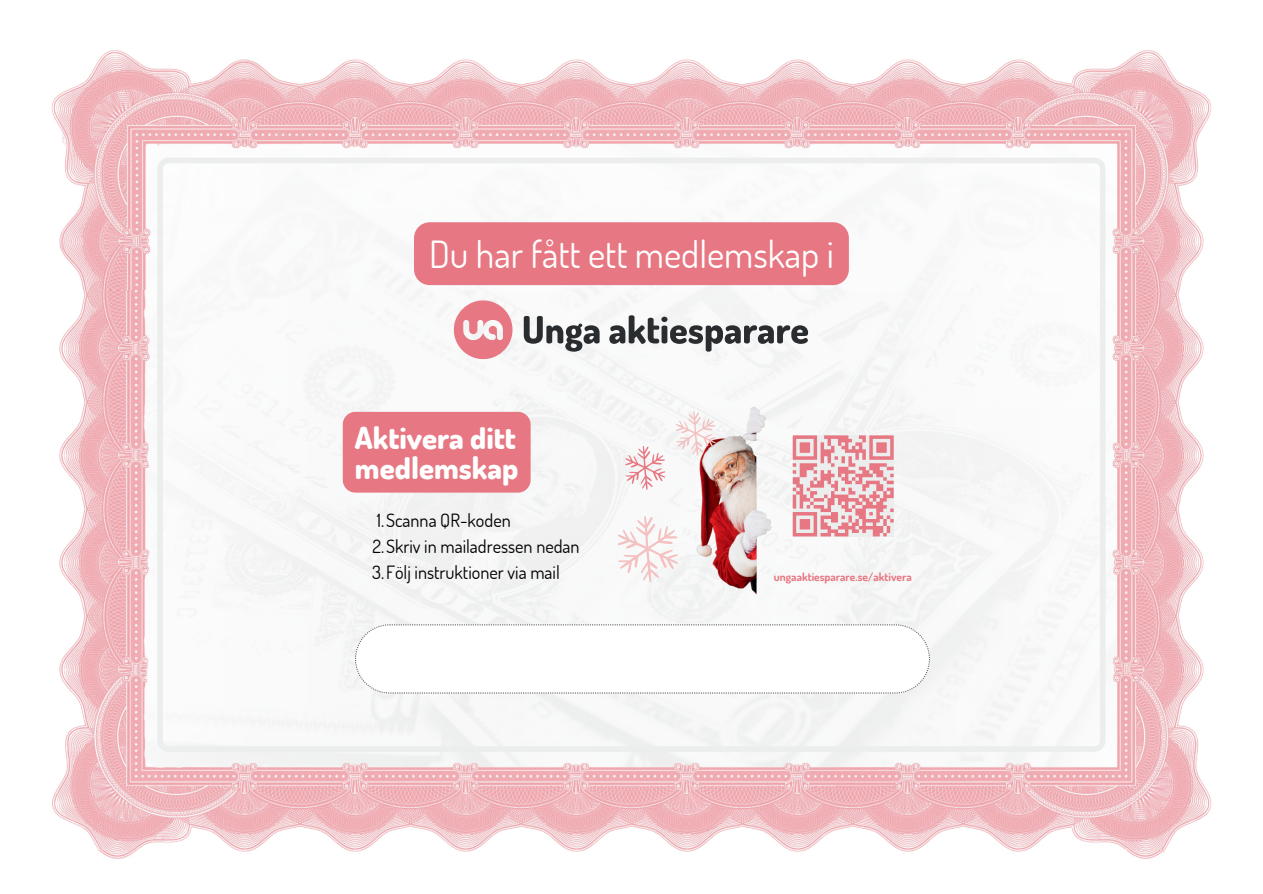
<style>
.page{position:relative;width:1263px;height:894px;background:#fff}
.page>*{position:absolute;margin:0;border:0;box-sizing:border-box;transform-origin:0 0}
.t1{font:37.35px "Dosis";color:#fff}
.t2{font:800 30.45px/30.2px "Dosis";color:#fff}
.t3{font:18.3px/25.7px "Dosis";color:#000}
.t4{font:700 11.4px "Dosis";color:#e77782}
</style>
<div class="page">
<img style="left:52px;top:50px;width:1160px;height:801px">
<img style="left:51px;top:50px;width:250px;height:239px">
<img style="left:99px;top:850px;width:36px;height:9px">
<img style="left:1127px;top:850px;width:36px;height:9px">
<svg style="left:157px;top:157px;width:948px;height:594px"></svg>
<img style="left:695px;top:406px;width:129px;height:188px">
<svg style="left:617px;top:515px;width:61px;height:67px"></svg>
<svg style="left:625px;top:445px;width:40px;height:44px"></svg>
<svg style="left:676px;top:411px;width:40px;height:44px"></svg>
<svg style="left:454px;top:300px;width:59px;height:59px"></svg>
<svg style="left:524px;top:316px;width:76px;height:35px"></svg>
<svg style="left:609px;top:315px;width:199px;height:36px"></svg>
<div style="left:343px;top:412px;width:188px;height:80px;background:#e77782;border-radius:13px"></div>
<div style="left:414px;top:222px;width:435px;height:63px;background:#e77782"></div>
<svg style="left:355px;top:624px;width:575px;height:69px"></svg>
<svg style="left:793px;top:435px;width:101px;height:101px;background:#e9b1b7"></svg>
<h1 class="t1" style="left:429px;top:230px;width:406px">Du har fått ett medlemskap i</h1>
<h2 class="t2" style="left:355px;top:422px;width:165px">Aktivera ditt medlemskap</h2>
<p class="t3" style="left:372px;top:507px;width:209px">1.Scanna QR-koden<br>2.Skriv in mailadressen nedan<br>3.Följ instruktioner via mail</p>
<p class="t4" style="left:774px;top:569px;width:139px">ungaaktiesparare.se/aktivera</p>
</div>
